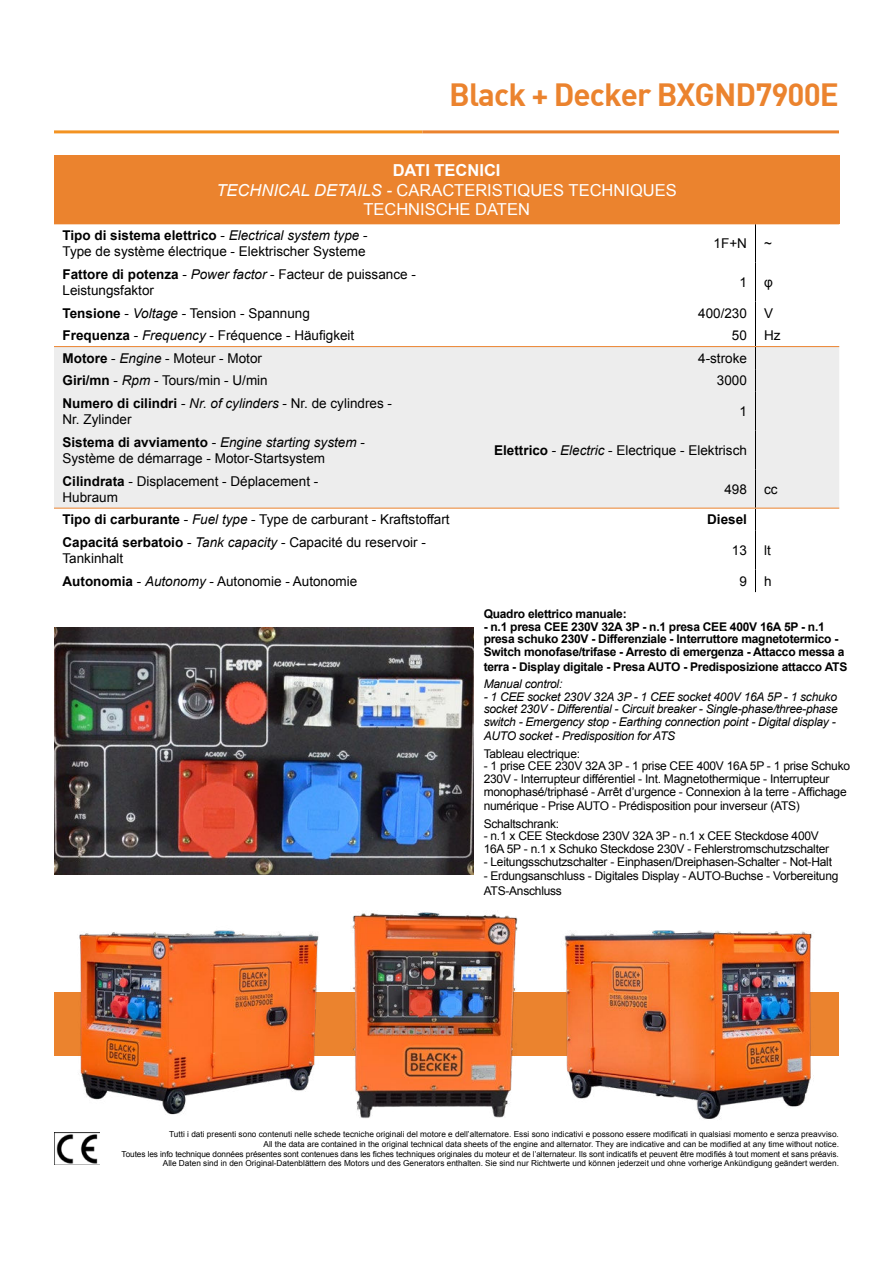
<style>
.page{position:relative;width:893px;height:1263px;background:#fff}
.page>*{position:absolute;margin:0;border:0;box-sizing:border-box;transform-origin:0 0}
.t1{font:31.5px "DIN Bold";letter-spacing:-.03em;color:#eb832e}
.t2{font:16.5px/19.8px "Arial";color:#fff;text-align:center}
.t3{font:13.5px/16.2px "Arial";color:#000}
.t4{font:700 13.5px "Arial";color:#000}
.t5{font:12px/12.8px "Arial";letter-spacing:-.02em;color:#000}
.t6{font:700 12px/12.8px "Arial";letter-spacing:-.02em;color:#000}
.t7{font:italic 12px/12.8px "Arial";letter-spacing:-.02em;color:#000;text-align:justify}
.t8{font:8.25px/9.8px "Arial";color:#000;text-align:right}
.s1{font-weight:700}
.s2{font-style:italic}
</style>
<div class="page">
<div style="left:54px;top:155px;width:785px;height:69px;background:#eb832e"></div>
<div style="left:54px;top:347px;width:785px;height:161px;background:#ededed"></div>
<hr style="left:755px;top:224px;width:1px;height:39px;background:#000">
<hr style="left:755px;top:263px;width:1px;height:38px;background:#000">
<svg style="left:755px;top:301px;width:1px;height:91px"></svg>
<hr style="left:755px;top:392px;width:1px;height:39px;background:#000">
<hr style="left:755px;top:431px;width:1px;height:38px;background:#000">
<svg style="left:755px;top:509px;width:1px;height:22px"></svg>
<hr style="left:755px;top:531px;width:1px;height:38px;background:#000">
<svg style="left:755px;top:569px;width:1px;height:23px"></svg>
<hr style="left:755px;top:469px;width:1px;height:39px;background:#000">
<hr style="left:54px;top:508px;width:401px;height:1px;background:#eb832e">
<hr style="left:455px;top:508px;width:300px;height:1px;background:#eb832e">
<hr style="left:755px;top:508px;width:84px;height:1px;background:#eb832e">
<hr style="left:54px;top:346px;width:401px;height:1px;background:#eb832e">
<hr style="left:455px;top:346px;width:300px;height:1px;background:#eb832e">
<hr style="left:755px;top:346px;width:84px;height:1px;background:#eb832e">
<hr style="left:54px;top:130px;width:368px;height:3px;background:#f39322">
<hr style="left:422px;top:130px;width:417px;height:3px;background:#eb832e">
<img style="left:54px;top:1132px;width:46px;height:33px">
<img style="left:54px;top:627px;width:419px;height:247px">
<img style="left:60px;top:930px;width:240px;height:185px">
<img style="left:300px;top:912px;width:250px;height:207px">
<img style="left:550px;top:930px;width:289px;height:189px">
<h1 class="t1" style="left:449px;top:77px;width:391px">Black + Decker BXGND7900E</h1>
<p class="t2" style="left:216px;top:160px;width:462px"><span class="s1">DATI TECNICI<br></span><span class="s2">TECHNICAL DETAILS -</span> CARACTERISTIQUES TECHNIQUES<br>TECHNISCHE DATEN</p>
<p class="t3" style="left:63px;top:228px;width:307px"><span class="s1">Tipo di sistema elettrico</span> - <span class="s2">Electrical system type</span> -<br>Type de système électrique - Elektrischer Systeme</p>
<p class="t3" style="left:714px;top:235px;width:35px">1F+N</p>
<p class="t3" style="left:764px;top:237px;width:9px">~</p>
<p class="t3" style="left:63px;top:267px;width:355px"><span class="s1">Fattore di potenza</span> - <span class="s2">Power factor</span> - Facteur de puissance -<br>Leistungsfaktor</p>
<p class="t3" style="left:739px;top:275px;width:9px">1</p>
<p class="t3" style="left:764px;top:274px;width:10px">φ</p>
<p class="t3" style="left:63px;top:306px;width:249px"><span class="s1">Tensione</span> - <span class="s2">Voltage</span> - Tension - Spannung</p>
<p class="t3" style="left:698px;top:305px;width:50px">400/230</p>
<p class="t3" style="left:764px;top:305px;width:11px">V</p>
<p class="t3" style="left:63px;top:329px;width:293px"><span class="s1">Frequenza</span> - <span class="s2">Frequency</span> - Fréquence - Häufigkeit</p>
<p class="t3" style="left:732px;top:327px;width:17px">50</p>
<p class="t3" style="left:764px;top:327px;width:18px">Hz</p>
<p class="t3" style="left:63px;top:351px;width:201px"><span class="s1">Motore</span> - <span class="s2">Engine</span> - Moteur - Motor</p>
<p class="t3" style="left:698px;top:350px;width:50px">4-stroke</p>
<p class="t3" style="left:63px;top:374px;width:207px"><span class="s1">Giri/mn</span> - <span class="s2">Rpm</span> - Tours/min - U/min</p>
<p class="t3" style="left:717px;top:373px;width:32px">3000</p>
<p class="t3" style="left:62px;top:396px;width:331px"><span class="s1">Numero di cilindri</span> - <span class="s2">Nr. of cylinders</span> - Nr. de cylindres -<br>Nr. Zylinder</p>
<p class="t3" style="left:739px;top:404px;width:9px">1</p>
<p class="t3" style="left:62px;top:435px;width:304px"><span class="s1">Sistema di avviamento</span> - <span class="s2">Engine starting system</span> -<br>Système de démarrage - Motor-Startsystem</p>
<p class="t3" style="left:494px;top:443px;width:254px"><span class="s1">Elettrico</span> - <span class="s2">Electric</span> - Electrique - Elektrisch</p>
<p class="t3" style="left:63px;top:473px;width:257px"><span class="s1">Cilindrata</span> - Displacement - Déplacement -<br>Hubraum</p>
<p class="t3" style="left:724px;top:481px;width:24px">498</p>
<p class="t3" style="left:764px;top:482px;width:15px">cc</p>
<p class="t3" style="left:63px;top:513px;width:389px"><span class="s1">Tipo di carburante</span> - <span class="s2">Fuel type</span> - Type de carburant - Kraftstoffart</p>
<p class="t4" style="left:707px;top:511px;width:41px">Diesel</p>
<p class="t3" style="left:63px;top:535px;width:365px"><span class="s1">Capacitá serbatoio</span> - <span class="s2">Tank capacity</span> - Capacité du reservoir -<br>Tankinhalt</p>
<p class="t3" style="left:732px;top:542px;width:17px">13</p>
<p class="t3" style="left:764px;top:543px;width:8px">lt</p>
<p class="t3" style="left:63px;top:574px;width:296px"><span class="s1">Autonomia</span> - <span class="s2">Autonomy</span> - Autonomie - Autonomie</p>
<p class="t3" style="left:739px;top:573px;width:9px">9</p>
<p class="t3" style="left:764px;top:574px;width:9px">h</p>
<p class="t6" style="left:484px;top:608px;width:144px">Quadro elettrico manuale:</p>
<p class="t6" style="left:484px;top:620px;width:362px">- n.1 presa CEE 230V 32A 3P - n.1 presa CEE 400V 16A 5P - n.1 presa schuko 230V - Differenziale - Interruttore magnetotermico -<br>Switch monofase/trifase - Arresto di emergenza - Attacco messa a</p>
<p class="t6" style="left:484px;top:660px;width:365px">terra - Display digitale - Presa AUTO - Predisposizione attacco ATS</p>
<p class="t7" style="left:484px;top:677px;width:80px">Manual control:</p>
<p class="t7" style="left:484px;top:691px;width:355px">- 1 CEE socket 230V 32A 3P - 1 CEE socket 400V 16A 5P - 1 schuko socket 230V - Differential - Circuit breaker - Single-phase/three-phase switch - Emergency stop - Earthing connection point - Digital display -</p>
<p class="t7" style="left:484px;top:731px;width:193px">AUTO socket - Predisposition for ATS</p>
<p class="t5" style="left:484px;top:747px;width:98px">Tableau electrique:</p>
<p class="t5" style="left:484px;top:761px;width:368px">- 1 prise CEE 230V 32A 3P - 1 prise CEE 400V 16A 5P - 1 prise Schuko<br>230V - Interrupteur différentiel - Int. Magnetothermique - Interrupteur monophasé/triphasé - Arrêt d’urgence - Connexion à la terre - Affichage</p>
<p class="t5" style="left:484px;top:798px;width:318px;line-height:17.2px">numérique - Prise AUTO - Prédisposition pour inverseur (ATS)<br>Schaltschrank:</p>
<p class="t5" style="left:484px;top:831px;width:347px">- n.1 x CEE Steckdose 230V 32A 3P - n.1 x CEE Steckdose 400V<br>16A 5P - n.1 x Schuko Steckdose 230V - Fehlerstromschutzschalter</p>
<p class="t5" style="left:484px;top:855px;width:350px">- Leitungsschutzschalter - Einphasen/Dreiphasen-Schalter - Not-Halt</p>
<p class="t5" style="left:484px;top:869px;width:356px;line-height:14.4px">- Erdungsanschluss - Digitales Display - AUTO-Buchse - Vorbereitung<br>ATS-Anschluss</p>
<p class="t8" style="left:122px;top:1129px;width:719px">Tutti i dati presenti sono contenuti nelle schede tecniche originali del motore e dell’alternatore. Essi sono indicativi e possono essere modificati in qualsiasi momento e senza preavviso.<br>All the data are contained in the original technical data sheets of the engine and alternator. They are indicative and can be modified at any time without notice.<br>Toutes les info technique données présentes sont contenues dans les fiches techniques originales du moteur et de l’alternateur. Ils sont indicatifs et peuvent être modifiés à tout moment et sans préavis.<br>Alle Daten sind in den Original-Datenblättern des Motors und des Generators enthalten. Sie sind nur Richtwerte und können jederzeit und ohne vorherige Ankündigung geändert werden.</p>
</div>
